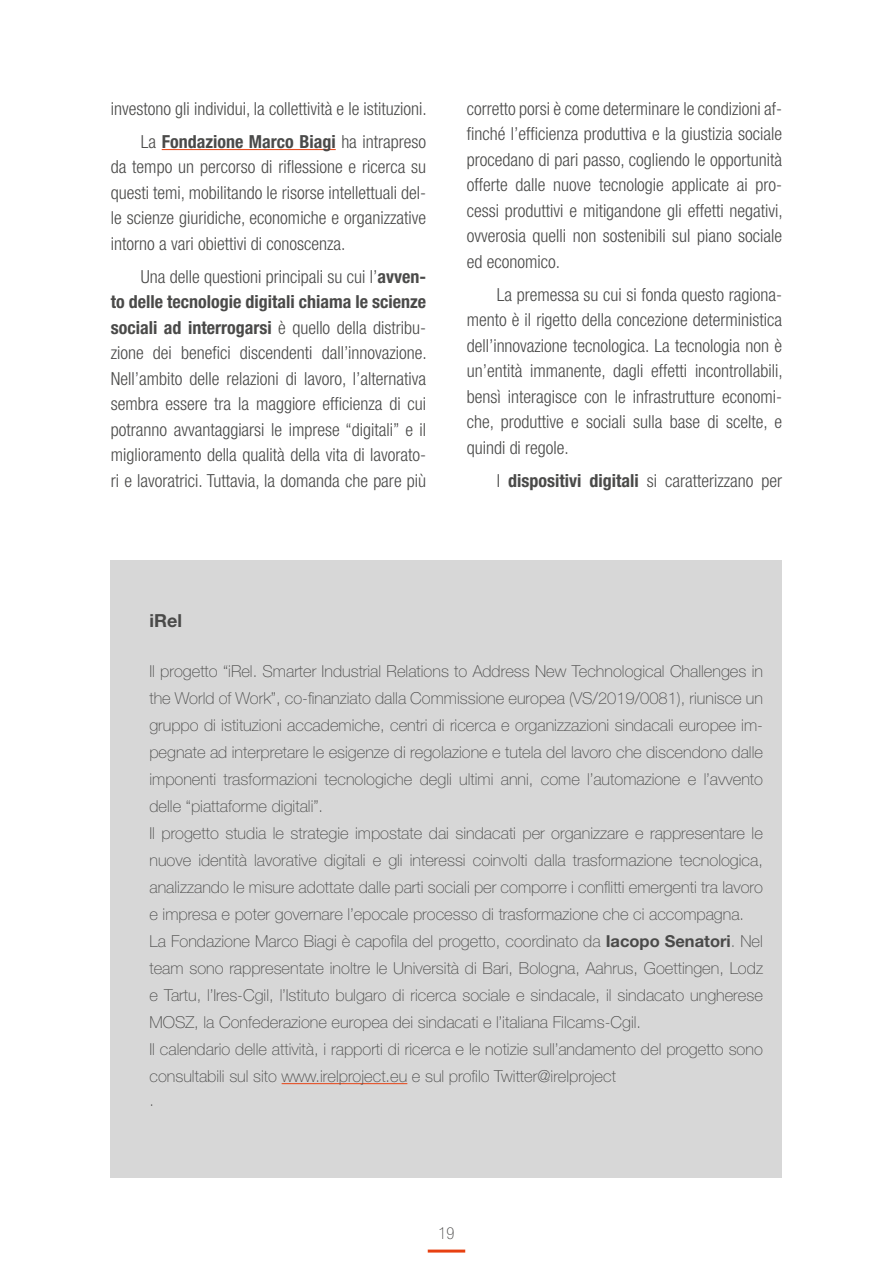
<style>
.page{position:relative;width:893px;height:1263px;background:#fff}
.page>*{position:absolute;margin:0;border:0;box-sizing:border-box;transform-origin:0 0}
.t1{font:300 condensed 18px/25.5px "Helvetica Neue LT Std";color:#4a4a49;text-align:justify}
.t2{font:700 18px "Helvetica Neue LT Std";color:#4a4a49}
.t3{font:100 16.5px/27px "Helvetica Neue LT Std";color:#4a4a49}
.t4{font:100 condensed 16.5px "Helvetica Neue LT Std";color:#4a4a49}
.s1{font-weight:700}
</style>
<div class="page">
<hr style="left:428px;top:1249px;width:37px;height:3px;background:#e74011">
<hr style="left:162px;top:149px;width:174px;height:1px;background:#e74011">
<div style="left:111px;top:560px;width:671px;height:617px;background:#d7d7d7"></div>
<hr style="left:282px;top:1083px;width:125px;height:1px;background:#e74011">
<p class="t1" style="left:111px;top:92px;width:318px;line-height:33px;text-align:right">investono gli individui, la collettività e le istituzioni.<br>La <span class="s1">Fondazione Marco Biagi</span> ha intrapreso</p>
<p class="t1" style="left:111px;top:154px;width:317px">da tempo un percorso di riflessione e ricerca su questi temi, mobilitando le risorse intellettuali del&shy;le scienze giuridiche, economiche e organizzative intorno a vari obiettivi di conoscenza.</p>
<p class="t1" style="left:111px;top:264px;width:318px;text-indent:30px">Una delle questioni principali su cui l’<span class="s1">avven&shy;to delle tecnologie digitali chiama le scienze sociali ad interrogarsi</span> è quello della distribu&shy;zione dei benefici discendenti dall’innovazione.<br>Nell’ambito delle relazioni di lavoro, l’alternativa sembra essere tra la maggiore efficienza di cui potranno avvantaggiarsi le imprese “digitali” e il miglioramento della qualità della vita di lavorato&shy;ri e lavoratrici. Tuttavia, la domanda che pare più</p>
<p class="t1" style="left:467px;top:96px;width:318px">corretto porsi è come determinare le condizioni af&shy;finché l’efficienza produttiva e la giustizia sociale procedano di pari passo, cogliendo le opportunità offerte dalle nuove tecnologie applicate ai pro&shy;cessi produttivi e mitigandone gli effetti negativi, ovverosia quelli non sostenibili sul piano sociale ed economico.</p>
<p class="t1" style="left:467px;top:282px;width:318px;text-indent:30px">La premessa su cui si fonda questo ragiona&shy;mento è il rigetto della concezione deterministica dell’innovazione tecnologica. La tecnologia non è un’entità immanente, dagli effetti incontrollabili, bensì interagisce con le infrastrutture economi&shy;che, produttive e sociali sulla base di scelte, e quindi di regole.</p>
<p class="t1" style="left:497px;top:468px;width:287px">I <span class="s1">dispositivi digitali</span> si caratterizzano per</p>
<p class="t2" style="left:149px;top:610px;width:34px">iRel</p>
<p class="t3" style="left:149px;top:658px;width:615px">Il progetto “iRel. Smarter Industrial Relations to Address New Technological Challenges in the World of Work”, co-finanziato dalla Commissione europea (VS/2019/0081), riunisce un gruppo di istituzioni accademiche, centri di ricerca e organizzazioni sindacali europee im&shy;pegnate ad interpretare le esigenze di regolazione e tutela del lavoro che discendono dalle imponenti trasformazioni tecnologiche degli ultimi anni, come l’automazione e l’avvento delle “piattaforme digitali”.<br>Il progetto studia le strategie impostate dai sindacati per organizzare e rappresentare le nuove identità lavorative digitali e gli interessi coinvolti dalla trasformazione tecnologica, analizzando le misure adottate dalle parti sociali per comporre i conflitti emergenti tra lavoro e impresa e poter governare l’epocale processo di trasformazione che ci accompagna.<br>La Fondazione Marco Biagi è capofila del progetto, coordinato da <span class="s1">Iacopo Senatori</span>. Nel team sono rappresentate inoltre le Università di Bari, Bologna, Aahrus, Goettingen, Lodz e Tartu, l’Ires-Cgil, l’Istituto bulgaro di ricerca sociale e sindacale, il sindacato ungherese MOSZ, la Confederazione europea dei sindacati e l’italiana Filcams-Cgil.<br>Il calendario delle attività, i rapporti di ricerca e le notizie sull’andamento del progetto sono consultabili sul sito www.irelproject.eu e sul profilo Twitter@irelproject</p>
<p class="t3" style="left:149px;top:1086px;width:6px">.</p>
<p class="t4" style="left:439px;top:1224px;width:17px">19</p>
</div>
